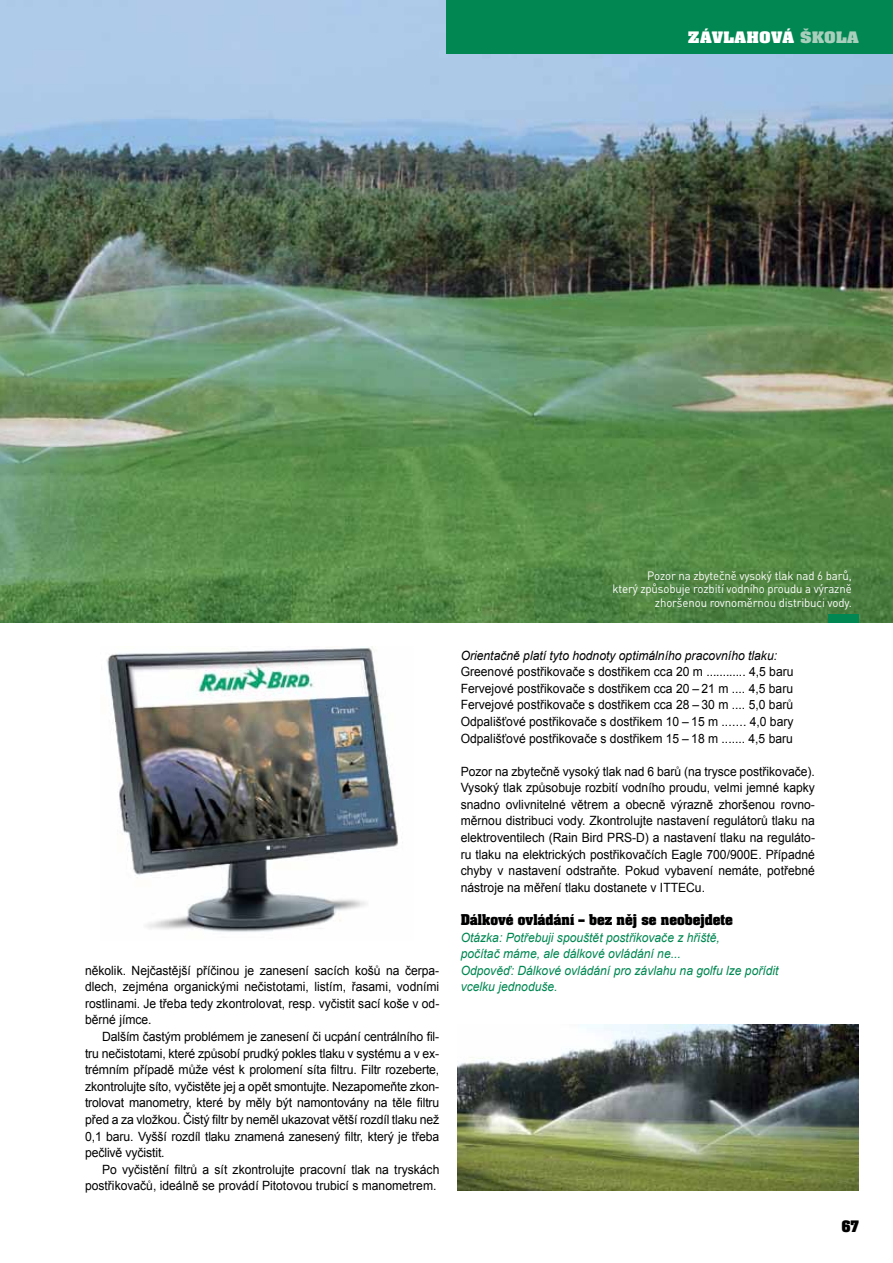
<style>
.page{position:relative;width:893px;height:1263px;background:#fff}
.page>*{position:absolute;margin:0;border:0;box-sizing:border-box;transform-origin:0 0}
.t1{font:13.5px "Ascot CE";letter-spacing:.01em;color:#fff;scale:1.2 1}
.t2{font:13.5px "Ascot CE";color:#000;scale:.95 1}
.t3{font:12.75px/16.6px "Arial";color:#000;text-align:justify;scale:.95 1}
.t4{font:12.75px/16.6px "Arial";color:#000;text-align:justify;scale:.96 1}
.t5{font:italic 12.75px/16.6px "Arial";color:#008752;scale:.95 1}
.t6{font:italic 12.75px "Arial";color:#000;scale:.95 1}
.t7{font:12.75px "Ascot CE";color:#000}
.t8{font:12px/13.5px "DINCE";letter-spacing:-.01em;color:#fff;text-align:right;scale:.95 1}
.s1{color:#a7cfbc}
</style>
<div class="page">
<img style="left:107px;top:646px;width:291px;height:286px">
<img style="left:0;top:0;width:893px;height:623px">
<div style="left:446px;top:0;width:447px;height:53px;background:#008752"></div>
<img style="left:457px;top:1024px;width:402px;height:167px">
<div style="left:828px;top:614px;width:31px;height:8px;background:#008752"></div>
<p class="t1" style="left:688px;top:27px;width:144px">ZÁVLAHOVÁ <span class="s1">ŠKOLA</span></p>
<p class="t3" style="left:85px;top:962px;width:374px">několik. Nejčastější příčinou je zanesení sacích košů na čerpa&shy;dlech, zejména organickými nečistotami, listím, řasami, vodními rostlinami. Je třeba tedy zkontrolovat, resp. vyčistit sací koše v od&shy;běrné jímce.</p>
<p class="t4" style="left:85px;top:1028px;width:371px;text-indent:17px">Dalším častým problémem je zanesení či ucpání centrálního fil&shy;tru nečistotami, které způsobí prudký pokles tlaku v systému a v ex&shy;trémním případě může vést k prolomení síta filtru. Filtr rozeberte, zkontrolujte síto, vyčistěte jej a opět smontujte. Nezapomeňte zkon&shy;trolovat manometry, které by měly být namontovány na těle filtru před a za vložkou. Čistý filtr by neměl ukazovat větší rozdíl tlaku než 0,1 baru. Vyšší rozdíl tlaku znamená zanesený filtr, který je třeba pečlivě vyčistit.</p>
<p class="t3" style="left:85px;top:1161px;width:374px;text-align:right">Po vyčistění filtrů a sít zkontrolujte pracovní tlak na tryskách postřikovačů, ideálně se provádí Pitotovou trubicí s manometrem.</p>
<p class="t8" style="left:612px;top:568px;width:253px">Pozor na zbytečně vysoký tlak nad 6 barů,<br>který způsobuje rozbití vodního proudu a výrazně zhoršenou rovnoměrnou distribuci vody.</p>
<p class="t6" style="left:461px;top:647px;width:335px">Orientačně platí tyto hodnoty optimálního pracovního tlaku:</p>
<p class="t3" style="left:461px;top:663px;width:352px">Greenové postřikovače s dostřikem cca 20 m ............ 4,5 baru Fervejové postřikovače s dostřikem cca 20 – 21 m .... 4,5 baru Fervejové postřikovače s dostřikem cca 28 – 30 m .... 5,0 barů Odpališťové postřikovače s dostřikem 10 – 15 m ....... 4,0 bary Odpališťové postřikovače s dostřikem 15 – 18 m ....... 4,5 baru</p>
<p class="t3" style="left:461px;top:763px;width:374px">Pozor na zbytečně vysoký tlak nad 6 barů (na trysce postřikovače).<br>Vysoký tlak způsobuje rozbití vodního proudu, velmi jemné kapky snadno ovlivnitelné větrem a obecně výrazně zhoršenou rovno&shy;měrnou distribuci vody. Zkontrolujte nastavení regulátorů tlaku na elektroventilech (Rain Bird PRS-D) a nastavení tlaku na reguláto&shy;ru tlaku na elektrických postřikovačích Eagle 700/900E. Případné chyby v nastavení odstraňte. Pokud vybavení nemáte, potřebné nástroje na měření tlaku dostanete v ITTECu.</p>
<p class="t7" style="left:461px;top:910px;width:274px">Dálkové ovládání – bez něj se neobejdete</p>
<p class="t5" style="left:461px;top:929px;width:336px">Otázka: Potřebuji spouštět postřikovače z hřiště,<br>počítač máme, ale dálkové ovládání ne...<br>Odpověď: Dálkové ovládání pro závlahu na golfu lze pořídit vcelku jednoduše.</p>
<p class="t2" style="left:842px;top:1217px;width:20px">67</p>
</div>
